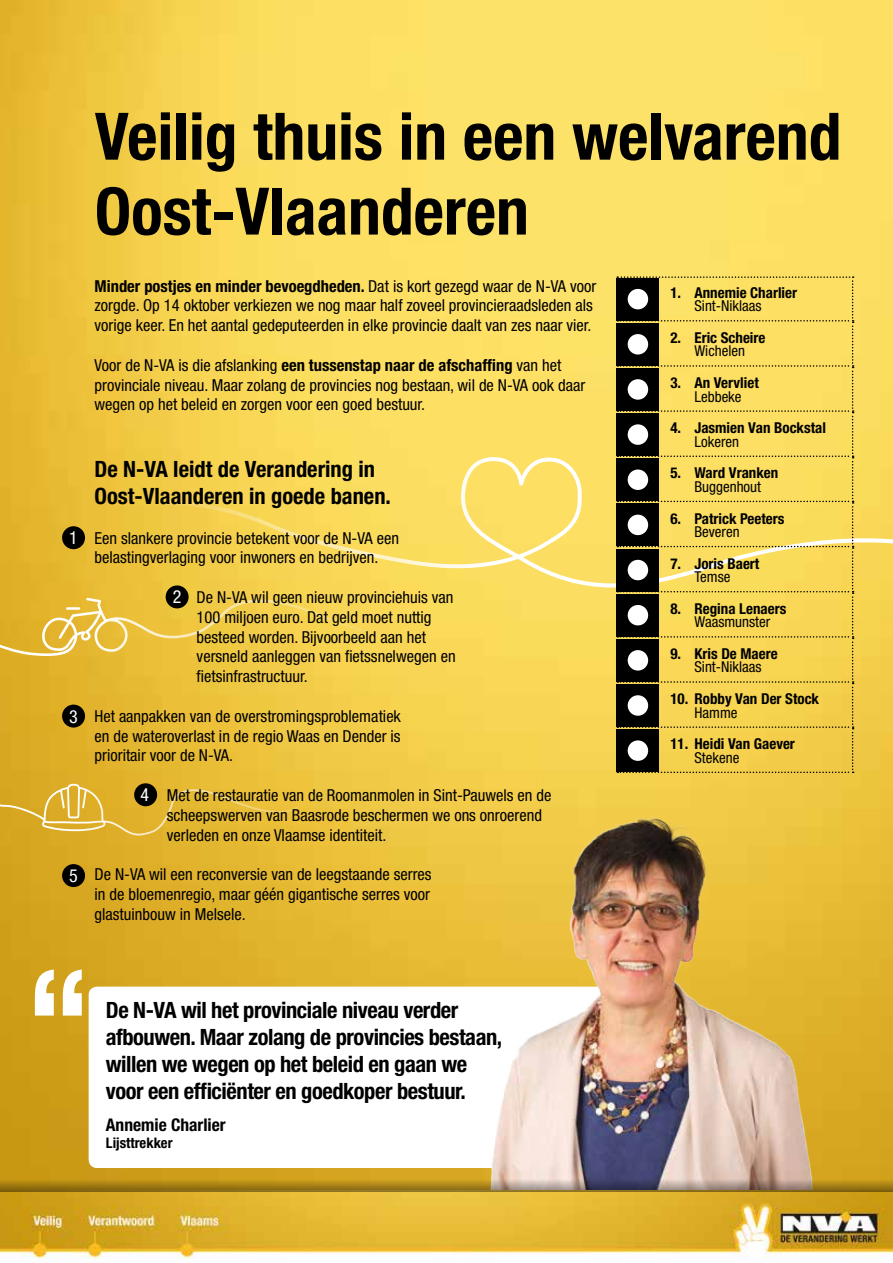
<style>
.page{position:relative;width:893px;height:1263px;background:#fff}
.page>*{position:absolute;margin:0;border:0;box-sizing:border-box;transform-origin:0 0}
.t1{font:700 condensed 143.4px "Helvetica Neue LT Std";color:#fff}
.t2{font:700 condensed 65.55px/74.8px "Helvetica Neue LT Std";color:#000}
.t3{font:700 condensed 22.5px/27px "Helvetica Neue LT Std";letter-spacing:-.02em;color:#000}
.t4{font:700 condensed 22.5px/27px "Helvetica Neue LT Std";color:#000}
.t5{font:condensed 18px "Helvetica Neue LT Std";color:#fff}
.t6{font:700 condensed 17.55px "Helvetica Neue LT Std";color:#000}
.t7{font:condensed 16.5px/19.8px "Helvetica Neue LT Std";color:#000}
.t8{font:700 condensed 15px "Helvetica Neue LT Std";color:#000}
.t9{font:condensed 15px "Helvetica Neue LT Std";color:#000}
.t10{font:700 condensed 14.55px "Helvetica Neue LT Std";color:#000}
.s1{font-weight:700}
</style>
<div class="page">
<img style="left:0;top:0;width:893px;height:1179px">
<div style="left:89px;top:986px;width:554px;height:182px;background:#fff;border-radius:9px"></div>
<img style="left:453px;top:773px;width:393px;height:406px">
<svg style="left:50px;top:457px;width:843px;height:132px;background:#f6d559"></svg>
<img style="left:0;top:1192px;width:893px;height:67px">
<svg style="left:0;top:1179px;width:893px;height:13px;background:#a08139"></svg>
<div style="left:62px;top:526px;width:23px;height:23px;background:#000;border-radius:50%"></div>
<div style="left:166px;top:585px;width:23px;height:23px;background:#000;border-radius:50%"></div>
<div style="left:62px;top:705px;width:23px;height:22px;background:#000;border-radius:50%"></div>
<div style="left:62px;top:864px;width:23px;height:23px;background:#000;border-radius:50%"></div>
<svg style="left:0;top:598px;width:411px;height:58px;background:#edc74b"></svg>
<svg style="left:0;top:775px;width:298px;height:62px;background:#deb336"></svg>
<svg style="left:617px;top:276px;width:237px;height:497px;background:#d6bc54"></svg>
<div style="left:617px;top:729px;width:42px;height:43px;background:#000"></div>
<div style="left:628px;top:740px;width:20px;height:21px;background:#fff;border-radius:50%"></div>
<h2 class="t2" style="left:95px;top:98px;width:748px">Veilig thuis in een welvarend<br>Oost-Vlaanderen</h2>
<p class="t7" style="left:95px;top:276px;width:503px"><span class="s1">Minder postjes en minder bevoegdheden.</span> Dat is kort gezegd waar de N-VA voor zorgde. Op 14 oktober verkiezen we nog maar half zoveel provincieraadsleden als vorige keer. En het aantal gedeputeerden in elke provincie daalt van zes naar vier.</p>
<p class="t7" style="left:95px;top:355px;width:492px">Voor de N-VA is die afslanking <span class="s1">een tussenstap naar de afschaffing</span> van het provinciale niveau. Maar zolang de provincies nog bestaan, wil de N-VA ook daar wegen op het beleid en zorgen voor een goed bestuur.</p>
<p class="t5" style="left:69px;top:527px;width:10px">1</p>
<p class="t5" style="left:69px;top:706px;width:10px">3</p>
<p class="t5" style="left:69px;top:865px;width:10px">5</p>
<h3 class="t4" style="left:95px;top:455px;width:298px">De N-VA leidt de Verandering in<br>Oost-Vlaanderen in goede banen.</h3>
<p class="t7" style="left:95px;top:528px;width:306px">Een slankere provincie betekent voor de N-VA een belastingverlaging voor inwoners en bedrijven.</p>
<p class="t7" style="left:197px;top:587px;width:261px">De N-VA wil geen nieuw provinciehuis van 100 miljoen euro. Dat geld moet nuttig besteed worden. Bijvoorbeeld aan het versneld aanleggen van fietssnelwegen en fietsinfrastructuur.</p>
<p class="t7" style="left:95px;top:706px;width:308px;text-align:justify">Het aanpakken van de overstromingsproblematiek en de wateroverlast in de regio Waas en Dender is prioritair voor de N-VA.</p>
<p class="t7" style="left:167px;top:785px;width:386px">Met de restauratie van de Roomanmolen in Sint-Pauwels en de scheepswerven van Baasrode beschermen we ons onroerend verleden en onze Vlaamse identiteit.</p>
<p class="t7" style="left:95px;top:864px;width:339px;text-align:justify">De N-VA wil een reconversie van de leegstaande serres in de bloemenregio, maar géén gigantische serres voor glastuinbouw in Melsele.</p>
<p class="t5" style="left:173px;top:587px;width:10px">2</p>
<p class="t5" style="left:141px;top:784px;width:10px">4</p>
<p class="t8" style="left:670px;top:283px;width:128px">1. Annemie Charlier</p>
<p class="t9" style="left:694px;top:297px;width:69px">Sint-Niklaas</p>
<p class="t8" style="left:670px;top:328px;width:97px">2. Eric Scheire</p>
<p class="t9" style="left:694px;top:342px;width:52px">Wichelen</p>
<p class="t8" style="left:670px;top:374px;width:90px">3. An Vervliet</p>
<p class="t9" style="left:694px;top:388px;width:49px">Lebbeke</p>
<p class="t8" style="left:670px;top:419px;width:157px">4. Jasmien Van Bockstal</p>
<p class="t9" style="left:694px;top:433px;width:46px">Lokeren</p>
<p class="t8" style="left:670px;top:464px;width:109px">5. Ward Vranken</p>
<p class="t9" style="left:694px;top:478px;width:68px">Buggenhout</p>
<p class="t8" style="left:670px;top:509px;width:116px">6. Patrick Peeters</p>
<p class="t9" style="left:694px;top:523px;width:47px">Beveren</p>
<p class="t8" style="left:670px;top:554px;width:90px">7. Joris Baert</p>
<p class="t9" style="left:694px;top:568px;width:38px">Temse</p>
<p class="t8" style="left:670px;top:599px;width:117px">8. Regina Lenaers</p>
<p class="t9" style="left:694px;top:613px;width:77px">Waasmunster</p>
<p class="t8" style="left:670px;top:644px;width:109px">9. Kris De Maere</p>
<p class="t9" style="left:694px;top:658px;width:69px">Sint-Niklaas</p>
<p class="t8" style="left:670px;top:690px;width:150px">10. Robby Van Der Stock</p>
<p class="t9" style="left:694px;top:704px;width:45px">Hamme</p>
<p class="t8" style="left:670px;top:735px;width:126px">11. Heidi Van Gaever</p>
<p class="t9" style="left:694px;top:749px;width:46px">Stekene</p>
<h1 class="t1" style="left:25px;top:934px;width:68px">“</h1>
<h3 class="t3" style="left:106px;top:996px;width:398px">De N-VA wil het provinciale niveau verder afbouwen. Maar zolang de provincies bestaan, willen we wegen op het beleid en gaan we voor een efficiënter en goedkoper bestuur.</h3>
<p class="t6" style="left:106px;top:1114px;width:121px">Annemie Charlier</p>
<p class="t10" style="left:106px;top:1134px;width:68px">Lijsttrekker</p>
</div>
